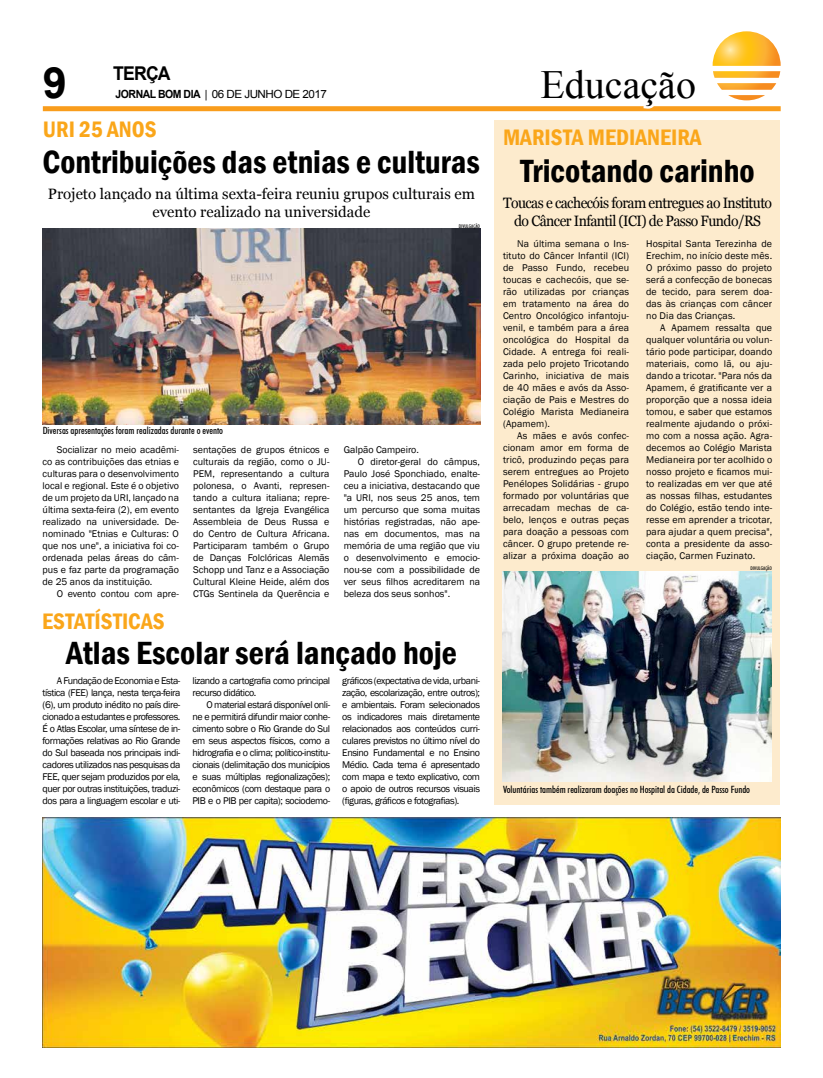
<style>
.page{position:relative;width:823px;height:1078px;background:#fff}
.page>*{position:absolute;margin:0;border:0;box-sizing:border-box;transform-origin:0 0}
.t1{font:700 43.1px "Arial";color:#000}
.t2{font:40px "Times New Roman";color:#000}
.t3{font:600 condensed 33px "Franklin Gothic";color:#000}
.t4{font:600 condensed 23px "Franklin Gothic";color:#faa61a}
.t5{font:700 19px "Arial";letter-spacing:-.045em;color:#000;scale:.93 1}
.t6{font:15px/18px "Georgia";color:#000;text-align:center}
.t7{font:15px/18px "Georgia";letter-spacing:-.04em;color:#000;text-align:center;scale:.93 1}
.t8{font:11.3px "Arial";letter-spacing:-.045em;color:#000;scale:.93 1}
.t9{font:10px/12px "Franklin Gothic";color:#000;text-align:justify}
.t10{font:500 condensed 10px "Futura BT";color:#000}
.t11{font:10px/12px "Franklin Gothic";letter-spacing:-.04em;color:#000}
.t12{font:500 condensed 5px "Futura BT";color:#000}
.s1{font-weight:700}
</style>
<div class="page">
<div style="left:43px;top:106px;width:737px;height:5px;background:#f99d1c"></div>
<svg style="left:712px;top:31px;width:68px;height:69px"></svg>
<svg style="left:107px;top:106px;width:223px;height:1px"></svg>
<div style="left:494px;top:120px;width:285px;height:684px;background:#fdebcd"></div>
<img style="left:43px;top:817px;width:736px;height:230px">
<svg style="left:535px;top:106px;width:166px;height:6px"></svg>
<img style="left:42px;top:229px;width:438px;height:195px">
<img style="left:502px;top:571px;width:269px;height:210px">
<h3 class="t5" style="left:113px;top:60px;width:63px">TERÇA</h3>
<h2 class="t2" style="left:540px;top:57px;width:157px">Educação</h2>
<h3 class="t4" style="left:43px;top:113px;width:115px">URI 25 anos</h3>
<h3 class="t3" style="left:42px;top:140px;width:438px">Contribuições das etnias e culturas</h3>
<h3 class="t6" style="left:48px;top:185px;width:428px">Projeto lançado na última sexta-feira reuniu grupos culturais em evento realizado na universidade</h3>
<h1 class="t1" style="left:43px;top:52px;width:25px">9</h1>
<p class="t8" style="left:115px;top:86px;width:229px"><span class="s1">JORNAL BOM DIA</span> | 06 DE JUNHO DE 2017</p>
<h3 class="t4" style="left:502px;top:122px;width:200px">Marista Medianeira</h3>
<h3 class="t3" style="left:520px;top:149px;width:235px">Tricotando carinho</h3>
<h3 class="t7" style="left:502px;top:194px;width:291px">Toucas e cachecóis foram entregues ao Instituto do Câncer Infantil (ICI) de Passo Fundo/RS</h3>
<p class="t9" style="left:502px;top:237px;width:127px;text-indent:14px">Na última semana o Ins&shy;tituto do Câncer Infantil (ICI) de Passo Fundo, recebeu toucas e cachecóis, que se&shy;rão utilizadas por crianças em tratamento na área do Centro Oncológico infantoju&shy;venil, e também para a área oncológica do Hospital da Cidade. A entrega foi reali&shy;zada pelo projeto Tricotando Carinho, iniciativa de mais de 40 mães e avós da Asso&shy;ciação de Pais e Mestres do Colégio Marista Medianeira (Apamem).</p>
<p class="t9" style="left:502px;top:429px;width:127px;text-indent:14px">As mães e avós confec&shy;cionam amor em forma de tricô, produzindo peças para serem entregues ao Projeto Penélopes Solidárias - grupo formado por voluntárias que arrecadam mechas de ca&shy;belo, lenços e outras peças para doação a pessoas com câncer. O grupo pretende re&shy;alizar a próxima doação ao</p>
<p class="t12" style="left:458px;top:223px;width:23px">Divulgação</p>
<p class="t9" style="left:645px;top:237px;width:127px">Hospital Santa Terezinha de Erechim, no início deste mês.<br>O próximo passo do projeto será a confecção de bonecas de tecido, para serem doa&shy;das às crianças com câncer no Dia das Crianças.</p>
<p class="t9" style="left:645px;top:321px;width:127px;text-indent:14px">A Apamem ressalta que qualquer voluntária ou volun&shy;tário pode participar, doando materiais, como lã, ou aju&shy;dando a tricotar. "Para nós da Apamem, é gratificante ver a proporção que a nossa ideia tomou, e saber que estamos realmente ajudando o próxi&shy;mo com a nossa ação. Agra&shy;decemos ao Colégio Marista Medianeira por ter acolhido o nosso projeto e ficamos mui&shy;to realizadas em ver que até as nossas filhas, estudantes do Colégio, estão tendo inte&shy;resse em aprender a tricotar, para ajudar a quem precisa", conta a presidente da asso&shy;ciação, Carmen Fuzinato.</p>
<p class="t10" style="left:43px;top:424px;width:182px">Diversas apresentações foram realizadas durante o evento</p>
<p class="t9" style="left:43px;top:443px;width:138px;text-indent:14px">Socializar no meio acadêmi&shy;co as contribuições das etnias e culturas para o desenvolvimento local e regional. Este é o objetivo de um projeto da URI, lançado na última sexta-feira (2), em evento realizado na universidade. De&shy;nominado "Etnias e Culturas: O que nos une", a iniciativa foi co&shy;ordenada pelas áreas do câm&shy;pus e faz parte da programação de 25 anos da instituição.</p>
<p class="t9" style="left:57px;top:587px;width:124px">O evento contou com apre-</p>
<p class="t9" style="left:193px;top:443px;width:138px">sentações de grupos étnicos e culturais da região, como o JU-PEM, representando a cultura polonesa, o Avanti, represen&shy;tando a cultura italiana; repre&shy;sentantes da Igreja Evangélica Assembleia de Deus Russa e do Centro de Cultura Africana.<br>Participaram também o Grupo de Danças Folclóricas Alemãs Schopp und Tanz e a Associação Cultural Kleine Heide, além dos CTGs Sentinela da Querência e</p>
<p class="t9" style="left:343px;top:443px;width:77px">Galpão Campeiro.</p>
<p class="t9" style="left:357px;top:455px;width:124px">O diretor-geral do câmpus,</p>
<p class="t9" style="left:343px;top:467px;width:138px">Paulo José Sponchiado, enalte-</p>
<p class="t9" style="left:343px;top:479px;width:138px">ceu a iniciativa, destacando que</p>
<p class="t9" style="left:343px;top:491px;width:138px">"a URI, nos seus 25 anos, tem</p>
<p class="t9" style="left:343px;top:503px;width:138px">um percurso que soma muitas</p>
<p class="t9" style="left:343px;top:515px;width:138px">histórias registradas, não ape-</p>
<p class="t9" style="left:343px;top:527px;width:138px">nas em documentos, mas na</p>
<p class="t9" style="left:343px;top:539px;width:138px">memória de uma região que viu</p>
<p class="t9" style="left:343px;top:551px;width:138px">o desenvolvimento e emocio-</p>
<p class="t9" style="left:343px;top:563px;width:138px">nou-se com a possibilidade de</p>
<p class="t9" style="left:343px;top:575px;width:138px">ver seus filhos acreditarem na</p>
<p class="t9" style="left:343px;top:587px;width:108px">beleza dos seus sonhos".</p>
<p class="t12" style="left:750px;top:564px;width:23px">Divulgação</p>
<h3 class="t4" style="left:42px;top:605px;width:124px">Estatísticas</h3>
<h3 class="t3" style="left:66px;top:630px;width:392px">Atlas Escolar será lançado hoje</h3>
<p class="t9" style="left:43px;top:675px;width:139px;text-indent:14px">A Fundação de Economia e Esta&shy;tística (FEE) lança, nesta terça-feira (6), um produto inédito no país dire&shy;cionado a estudantes e professores.<br>É o Atlas Escolar, uma síntese de in&shy;formações relativas ao Rio Grande do Sul baseada nos principais indi&shy;cadores utilizados nas pesquisas da FEE, quer sejam produzidos por ela, quer por outras instituições, traduzi&shy;dos para a linguagem escolar e uti-</p>
<p class="t11" style="left:192px;top:675px;width:139px">lizando a cartografia como principal recurso didático.</p>
<p class="t9" style="left:342px;top:675px;width:139px">gráficos (expectativa de vida, urbani&shy;zação, escolarização, entre outros); e ambientais. Foram selecionados os indicadores mais diretamente relacionados aos conteúdos curri&shy;culares previstos no último nível do Ensino Fundamental e no Ensino Médio. Cada tema é apresentado com mapa e texto explicativo, com o apoio de outros recursos visuais (figuras, gráficos e fotografias).</p>
<p class="t9" style="left:192px;top:699px;width:139px;text-indent:14px">O material estará disponível onli&shy;ne e permitirá difundir maior conhe&shy;cimento sobre o Rio Grande do Sul em seus aspectos físicos, como a hidrografia e o clima; político-institu&shy;cionais (delimitação dos municípios e suas múltiplas regionalizações); econômicos (com destaque para o PIB e o PIB per capita); sociodemo-</p>
<p class="t10" style="left:502px;top:782px;width:248px">Voluntárias também realizaram doações no Hospital da Cidade, de Passo Fundo</p>
</div>
